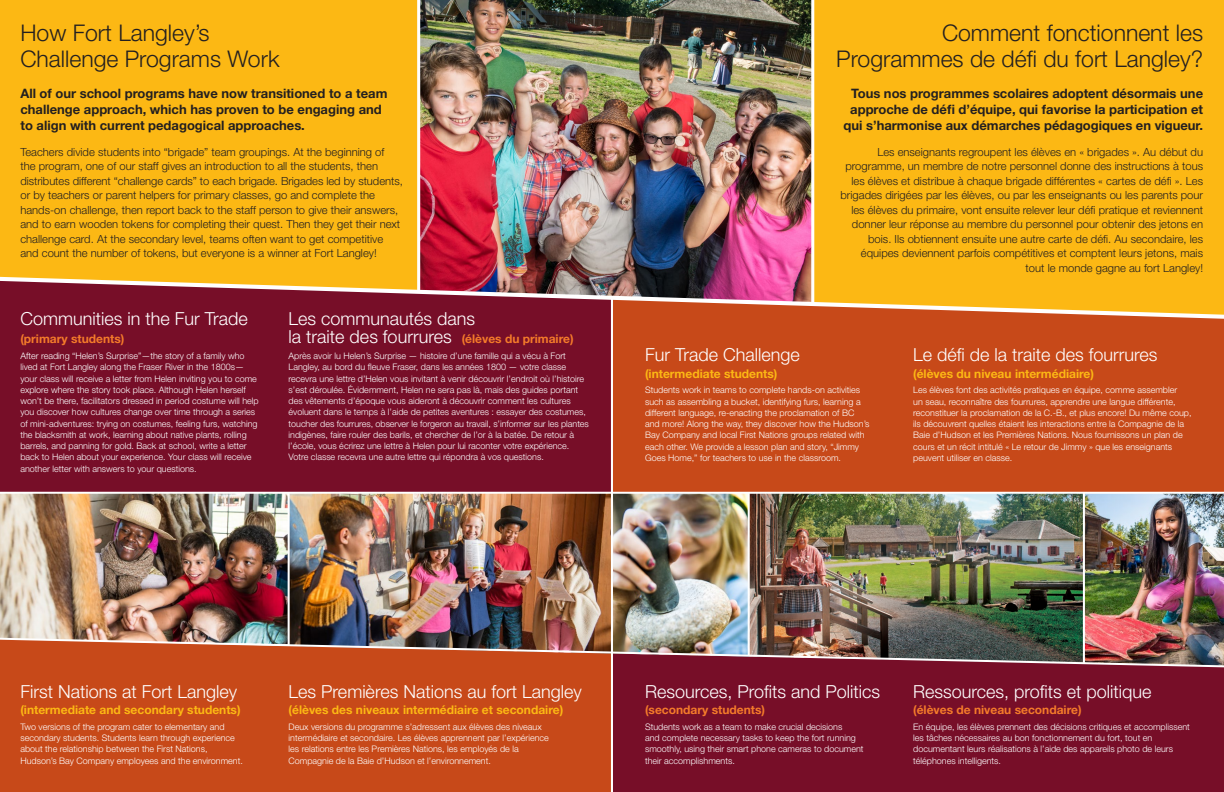
<style>
.page{position:relative;width:1224px;height:792px;background:#fff}
.page>*{position:absolute;margin:0;border:0;box-sizing:border-box;transform-origin:0 0}
.t1{font:300 23px/26.5px "Helvetica Neue LT Std";color:#231f20}
.t2{font:300 18px/18px "Helvetica Neue LT Std";color:#fff}
.t3{font:700 13px/16px "Helvetica Neue LT Std";color:#231f20}
.t4{font:700 12px "Helvetica Neue LT Std";color:#fcb814}
.t5{font:700 12px "Helvetica Neue LT Std";color:#f47b2a}
.t6{font:300 11.2px/14.5px "Helvetica Neue LT Std";color:#231f20}
.t7{font:300 9px/11.2px "Helvetica Neue LT Std";color:#fff}
.s1{font-weight:700;font-size:12px;color:#f47b2a}
</style>
<div class="page">
<img style="left:750px;top:494px;width:333px;height:141px">
<img style="left:1085px;top:494px;width:139px;height:141px">
<img style="left:290px;top:494px;width:458px;height:141px">
<img style="left:0;top:494px;width:288px;height:141px">
<div style="left:0;top:0;width:1224px;height:273px;background:#fcb814"></div>
<img style="left:416px;top:0;width:400px;height:273px">
<div style="left:613px;top:323px;width:611px;height:169px;background:#c74919"></div>
<div style="left:0;top:323px;width:611px;height:169px;background:#770e28"></div>
<div style="left:613px;top:670px;width:611px;height:122px;background:#770e28"></div>
<div style="left:0;top:670px;width:611px;height:122px;background:#c74919"></div>
<hr style="left:611px;top:298px;width:2px;height:494px;background:#fff">
<svg style="left:0;top:273px;width:1224px;height:50px;background:#b86539"></svg>
<img style="left:0;top:635px;width:1224px;height:35px">
<p class="t1" style="left:20px;top:19px;width:261px">How Fort Langley’s<br>Challenge Programs Work</p>
<p class="t3" style="left:20px;top:85px;width:369px">All of our school programs have now transitioned to a team challenge approach, which has proven to be engaging and to align with current pedagogical approaches.</p>
<p class="t6" style="left:20px;top:144px;width:384px">Teachers divide students into “brigade” team groupings. At the beginning of<br>the program, one of our staff gives an introduction to all the students, then distributes different “challenge cards” to each brigade. Brigades led by students, or by teachers or parent helpers for primary classes, go and complete the hands-on challenge, then report back to the staff person to give their answers, and to earn wooden tokens for completing their quest. Then they get their next challenge card. At the secondary level, teams often want to get competitive and count the number of tokens, but everyone is a winner at Fort Langley!</p>
<p class="t1" style="left:836px;top:19px;width:368px;text-align:right">Comment fonctionnent les<br>Programmes de défi du fort Langley?</p>
<p class="t3" style="left:843px;top:85px;width:361px;text-align:center">Tous nos programmes scolaires adoptent désormais une approche de défi d’équipe, qui favorise la participation et qui s’harmonise aux démarches pédagogiques en vigueur.</p>
<p class="t6" style="left:841px;top:144px;width:364px;text-align:right">Les enseignants regroupent les élèves en « brigades ». Au début du programme, un membre de notre personnel donne des instructions à tous les élèves et distribue à chaque brigade différentes « cartes de défi ». Les brigades dirigées par les élèves, ou par les enseignants ou les parents pour les élèves du primaire, vont ensuite relever leur défi pratique et reviennent donner leur réponse au membre du personnel pour obtenir des jetons en bois. Ils obtiennent ensuite une autre carte de défi. Au secondaire, les équipes deviennent parfois compétitives et comptent leurs jetons, mais tout le monde gagne au fort Langley!</p>
<p class="t2" style="left:20px;top:310px;width:229px">Communities in the Fur Trade</p>
<p class="t5" style="left:20px;top:332px;width:105px">(primary students)</p>
<p class="t7" style="left:20px;top:350px;width:240px">After reading “Helen’s Surprise”—the story of a family who lived at Fort Langley along the Fraser River in the 1800s— your class will receive a letter from Helen inviting you to come explore where the story took place. Although Helen herself won’t be there, facilitators dressed in period costume will help you discover how cultures change over time through a series of mini-adventures: trying on costumes, feeling furs, watching the blacksmith at work, learning about native plants, rolling barrels, and panning for gold. Back at school, write a letter back to Helen about your experience. Your class will receive another letter with answers to your questions.</p>
<p class="t2" style="left:289px;top:310px;width:287px">Les communautés dans<br>la traite des fourrures <span class="s1">(élèves du primaire)</span></p>
<p class="t7" style="left:289px;top:350px;width:302px">Après avoir lu Helen’s Surprise — histoire d’une famille qui a vécu à Fort Langley, au bord du fleuve Fraser, dans les années 1800 — votre classe recevra une lettre d’Helen vous invitant à venir découvrir l’endroit où l’histoire s’est déroulée. Évidemment, Helen ne sera pas là, mais des guides portant des vêtements d’époque vous aideront à découvrir comment les cultures évoluent dans le temps à l’aide de petites aventures : essayer des costumes, toucher des fourrures, observer le forgeron au travail, s’informer sur les plantes indigènes, faire rouler des barils, et chercher de l’or à la batée. De retour à l’école, vous écrirez une lettre à Helen pour lui raconter votre expérience.<br>Votre classe recevra une autre lettre qui répondra à vos questions.</p>
<p class="t2" style="left:645px;top:345px;width:156px">Fur Trade Challenge</p>
<p class="t4" style="left:645px;top:366px;width:134px">(intermediate students)</p>
<p class="t7" style="left:645px;top:384px;width:226px">Students work in teams to complete hands-on activities such as assembling a bucket, identifying furs, learning a different language, re-enacting the proclamation of BC and more! Along the way, they discover how the Hudson’s Bay Company and local First Nations groups related with each other. We provide a lesson plan and story, “Jimmy Goes Home,” for teachers to use in the classroom.</p>
<p class="t2" style="left:913px;top:345px;width:246px">Le défi de la traite des fourrures</p>
<p class="t4" style="left:913px;top:366px;width:182px">(élèves du niveau intermédiaire)</p>
<p class="t7" style="left:913px;top:384px;width:280px">Les élèves font des activités pratiques en équipe, comme assembler<br>un seau, reconnaître des fourrures, apprendre une langue différente, reconstituer la proclamation de la C.-B., et plus encore! Du même coup, ils découvrent quelles étaient les interactions entre la Compagnie de la Baie d’Hudson et les Premières Nations. Nous fournissons un plan de cours et un récit intitulé « Le retour de Jimmy » que les enseignants peuvent utiliser en classe.</p>
<p class="t2" style="left:20px;top:682px;width:218px">First Nations at Fort Langley</p>
<p class="t4" style="left:20px;top:702px;width:222px">(intermediate and secondary students)</p>
<p class="t7" style="left:20px;top:721px;width:224px">Two versions of the program cater to elementary and secondary students. Students learn through experience about the relationship between the First Nations, Hudson’s Bay Company employees and the environment.</p>
<p class="t2" style="left:289px;top:682px;width:295px">Les Premières Nations au fort Langley</p>
<p class="t4" style="left:289px;top:702px;width:276px">(élèves des niveaux intermédiaire et secondaire)</p>
<p class="t7" style="left:289px;top:721px;width:262px">Deux versions du programme s’adressent aux élèves des niveaux intermédiaire et secondaire. Les élèves apprennent par l’expérience les relations entre les Premières Nations, les employés de la Compagnie de la Baie d’Hudson et l’environnement.</p>
<p class="t2" style="left:645px;top:682px;width:237px">Resources, Profits and Politics</p>
<p class="t5" style="left:645px;top:702px;width:122px">(secondary students)</p>
<p class="t7" style="left:645px;top:721px;width:220px">Students work as a team to make crucial decisions<br>and complete necessary tasks to keep the fort running smoothly, using their smart phone cameras to document their accomplishments.</p>
<p class="t2" style="left:913px;top:682px;width:240px">Ressources, profits et politique</p>
<p class="t5" style="left:913px;top:702px;width:170px">(élèves de niveau secondaire)</p>
<p class="t7" style="left:913px;top:721px;width:278px">En équipe, les élèves prennent des décisions critiques et accomplissent les tâches nécessaires au bon fonctionnement du fort, tout en documentant leurs réalisations à l’aide des appareils photo de leurs téléphones intelligents.</p>
</div>
